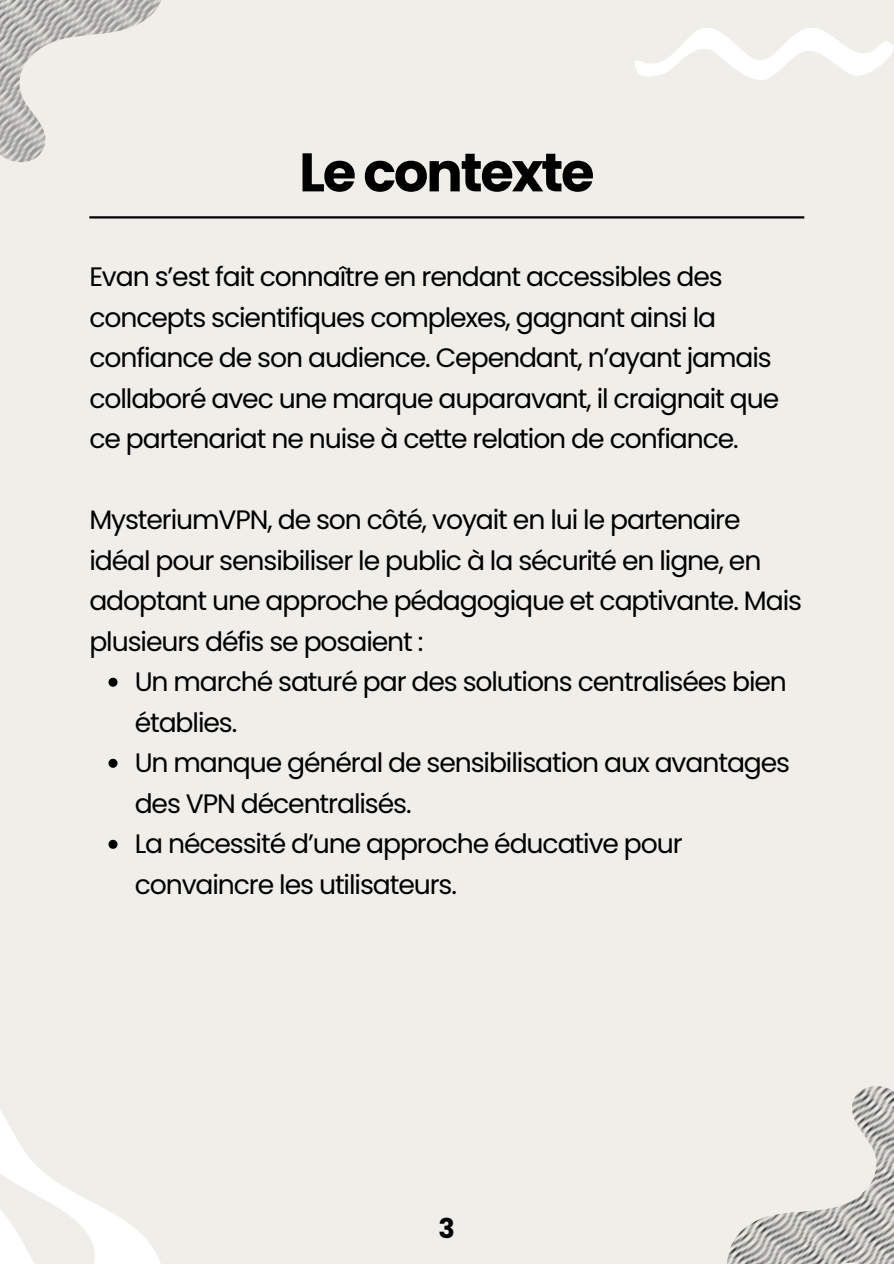
<style>
.page{position:relative;width:894px;height:1264px;background:#fff}
.page>*{position:absolute;margin:0;border:0;box-sizing:border-box;transform-origin:0 0}
.t1{font:700 54.15px "Poppins";letter-spacing:-.04em;color:#000}
.t2{font:700 27.15px "Poppins";color:#000}
.t3{font:26.7px/40.5px "Poppins";letter-spacing:-.04em;color:#000}
</style>
<div class="page">
<div style="left:0;top:0;width:893px;height:1263px;background:#efeee9"></div>
<svg style="left:0;top:1110px;width:160px;height:153px"></svg>
<svg style="left:0;top:0;width:162px;height:163px"></svg>
<svg style="left:635px;top:28px;width:258px;height:52px"></svg>
<svg style="left:727px;top:1086px;width:166px;height:177px"></svg>
<hr style="left:89px;top:216px;width:715px;height:2px;background:#000">
<svg style="left:108px;top:677px;width:9px;height:9px"></svg>
<svg style="left:108px;top:758px;width:9px;height:9px"></svg>
<svg style="left:108px;top:839px;width:9px;height:9px"></svg>
<h1 class="t1" style="left:299px;top:134px;width:297px">Le contexte</h1>
<p class="t3" style="left:89px;top:256px;width:691px">Evan s’est fait connaître en rendant accessibles des concepts scientifiques complexes, gagnant ainsi la confiance de son audience. Cependant, n’ayant jamais collaboré avec une marque auparavant, il craignait que ce partenariat ne nuise à cette relation de confiance.</p>
<p class="t3" style="left:89px;top:499px;width:714px">MysteriumVPN, de son côté, voyait en lui le partenaire idéal pour sensibiliser le public à la sécurité en ligne, en adoptant une approche pédagogique et captivante. Mais plusieurs défis se posaient :</p>
<p class="t3" style="left:135px;top:661px;width:653px">Un marché saturé par des solutions centralisées bien établies.</p>
<p class="t3" style="left:135px;top:742px;width:656px">Un manque général de sensibilisation aux avantages des VPN décentralisés.</p>
<p class="t3" style="left:135px;top:823px;width:549px">La nécessité d’une approche éducative pour convaincre les utilisateurs.</p>
<p class="t2" style="left:438px;top:1209px;width:18px">3</p>
</div>
